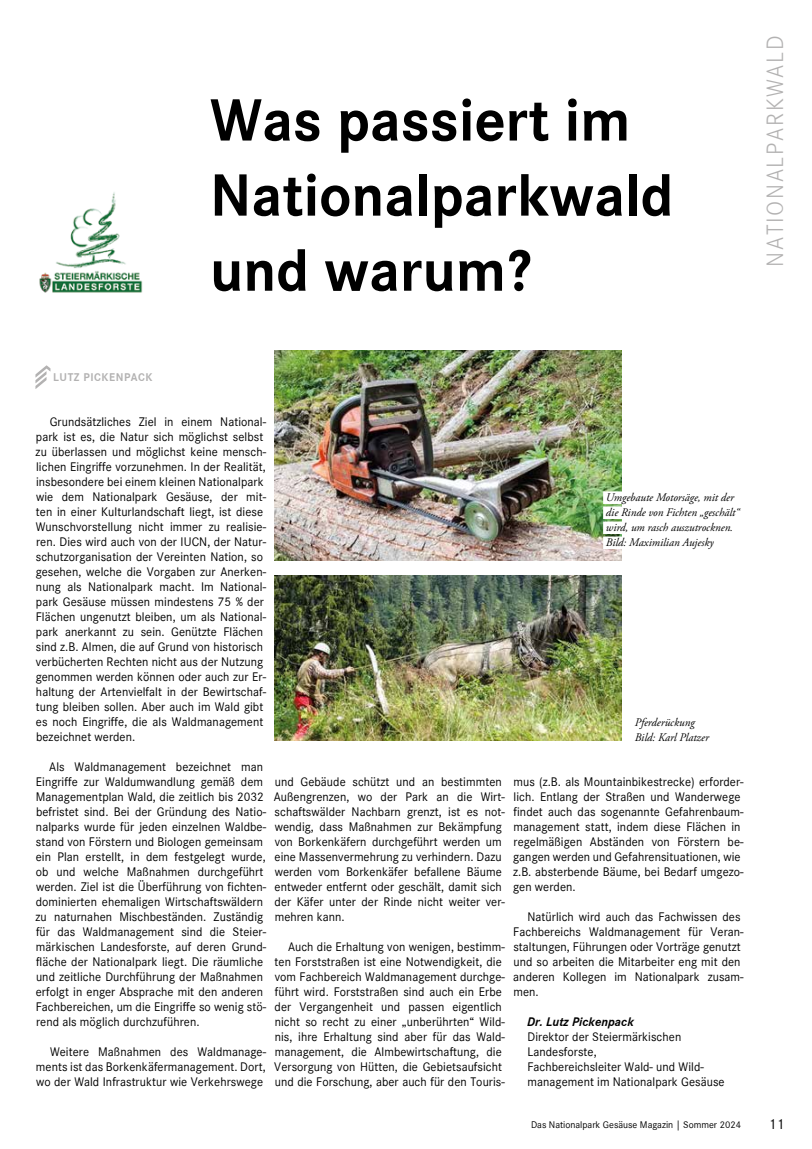
<style>
.page{position:relative;width:812px;height:1149px;background:#fff}
.page>*{position:absolute;margin:0;border:0;box-sizing:border-box;transform-origin:0 0}
.t1{font:61.75px/75px "Corporate S Bold";color:#000}
.t2{font:24.5px "Corporate S Light";letter-spacing:.07em;color:#b3b2b2}
.t3{font:15px "Corporate S Regular";color:#000}
.t4{font:12.88px/15px "Corporate S Regular";letter-spacing:.005em;color:#000}
.t5{font:italic 12.88px "Corporate S Bold";letter-spacing:.005em;color:#000}
.t6{font:italic 11.62px/15px "Adobe Garamond Pro";color:#000}
.t7{font:11.62px "Corporate S Bold";letter-spacing:.05em;color:#b3b2b2}
.t8{font:10px "Corporate S Regular";color:#000}
</style>
<div class="page">
<svg style="left:35px;top:365px;width:15px;height:24px"></svg>
<img style="left:274px;top:350px;width:347px;height:210px">
<img style="left:274px;top:575px;width:347px;height:165px">
<div style="left:603px;top:491px;width:133px;height:13px;background:#fff"></div>
<div style="left:603px;top:506px;width:142px;height:13px;background:#fff"></div>
<div style="left:603px;top:521px;width:132px;height:13px;background:#fff"></div>
<div style="left:603px;top:536px;width:113px;height:13px;background:#fff"></div>
<img style="left:39px;top:192px;width:104px;height:101px">
<h1 class="t1" style="left:210px;top:84px;width:465px">Was passiert im<br>Nationalparkwald und warum?</h1>
<h2 class="t2" style="left:761px;top:267px;width:233px;rotate:-90deg">NATIONALPARKWALD</h2>
<p class="t7" style="left:53px;top:370px;width:101px">LUTZ PICKENPACK</p>
<p class="t4" style="left:36px;top:414px;width:232px;text-indent:14px">Grundsätzliches Ziel in einem National&shy;park ist es, die Natur sich möglichst selbst zu überlassen und möglichst keine mensch&shy;lichen Eingriffe vorzunehmen. In der Realität, insbesondere bei einem kleinen Nationalpark wie dem Nationalpark Gesäuse, der mit&shy;ten in einer Kulturlandschaft liegt, ist diese Wunschvorstellung nicht immer zu realisie&shy;ren. Dies wird auch von der IUCN, der Natur&shy;schutzorganisation der Vereinten Nation, so gesehen, welche die Vorgaben zur Anerken&shy;nung als Nationalpark macht. Im National&shy;park Gesäuse müssen mindestens 75 % der Flächen ungenutzt bleiben, um als National&shy;park anerkannt zu sein. Genützte Flächen sind z.B. Almen, die auf Grund von historisch verbücherten Rechten nicht aus der Nutzung genommen werden können oder auch zur Er&shy;haltung der Artenvielfalt in der Bewirtschaf&shy;tung bleiben sollen. Aber auch im Wald gibt es noch Eingriffe, die als Waldmanagement bezeichnet werden.</p>
<p class="t4" style="left:36px;top:759px;width:232px;text-indent:14px">Als Waldmanagement bezeichnet man Eingriffe zur Waldumwandlung gemäß dem Managementplan Wald, die zeitlich bis 2032 befristet sind. Bei der Gründung des Natio&shy;nalparks wurde für jeden einzelnen Waldbe&shy;stand von Förstern und Biologen gemeinsam ein Plan erstellt, in dem festgelegt wurde, ob und welche Maßnahmen durchgeführt werden. Ziel ist die Überführung von fichten&shy;dominierten ehemaligen Wirtschaftswäldern zu naturnahen Mischbeständen. Zuständig für das Waldmanagement sind die Steier&shy;märkischen Landesforste, auf deren Grund&shy;fläche der Nationalpark liegt. Die räumliche und zeitliche Durchführung der Maßnahmen erfolgt in enger Absprache mit den anderen Fachbereichen, um die Eingriffe so wenig stö&shy;rend als möglich durchzuführen.</p>
<p class="t4" style="left:36px;top:1044px;width:232px;text-align:justify;text-indent:14px">Weitere Maßnahmen des Waldmanage&shy;ments ist das Borkenkäfermanagement. Dort, wo der Wald Infrastruktur wie Verkehrswege</p>
<p class="t4" style="left:274px;top:774px;width:232px">und Gebäude schützt und an bestimmten Außengrenzen, wo der Park an die Wirt&shy;schaftswälder Nachbarn grenzt, ist es not&shy;wendig, dass Maßnahmen zur Bekämpfung von Borkenkäfern durchgeführt werden um eine Massenvermehrung zu verhindern. Dazu werden vom Borkenkäfer befallene Bäume entweder entfernt oder geschält, damit sich der Käfer unter der Rinde nicht weiter ver&shy;mehren kann.</p>
<p class="t4" style="left:274px;top:939px;width:232px;text-indent:14px">Auch die Erhaltung von wenigen, bestimm&shy;ten Forststraßen ist eine Notwendigkeit, die vom Fachbereich Waldmanagement durchge&shy;führt wird. Forststraßen sind auch ein Erbe der Vergangenheit und passen eigentlich nicht so recht zu einer „unberührten“ Wild&shy;nis, ihre Erhaltung sind aber für das Wald&shy;management, die Almbewirtschaftung, die Versorgung von Hütten, die Gebietsaufsicht und die Forschung, aber auch für den Touris-</p>
<p class="t6" style="left:606px;top:490px;width:135px">Umgebaute Motorsäge, mit der die Rinde von Fichten „geschält“ wird, um rasch auszutrocknen.<br>Bild: Maximilian Aujesky</p>
<p class="t6" style="left:634px;top:715px;width:76px">Pferderückung<br>Bild: Karl Platzer</p>
<p class="t4" style="left:513px;top:774px;width:232px">mus (z.B. als Mountainbikestrecke) erforder&shy;lich. Entlang der Straßen und Wanderwege findet auch das sogenannte Gefahrenbaum&shy;management statt, indem diese Flächen in regelmäßigen Abständen von Förstern be&shy;gangen werden und Gefahrensituationen, wie z.B. absterbende Bäume, bei Bedarf umgezo&shy;gen werden.</p>
<p class="t4" style="left:513px;top:909px;width:232px;text-indent:14px">Natürlich wird auch das Fachwissen des Fachbereichs Waldmanagement für Veran&shy;staltungen, Führungen oder Vorträge genutzt und so arbeiten die Mitarbeiter eng mit den anderen Kollegen im Nationalpark zusam&shy;men.</p>
<p class="t5" style="left:527px;top:1014px;width:108px">Dr. Lutz Pickenpack</p>
<p class="t4" style="left:527px;top:1029px;width:199px">Direktor der Steiermärkischen<br>Landesforste,<br>Fachbereichsleiter Wald- und Wild&shy;management im Nationalpark Gesäuse</p>
<p class="t8" style="left:531px;top:1118px;width:211px">Das Nationalpark Gesäuse Magazin | Sommer 2024</p>
<p class="t3" style="left:768px;top:1115px;width:17px">11</p>
</div>
